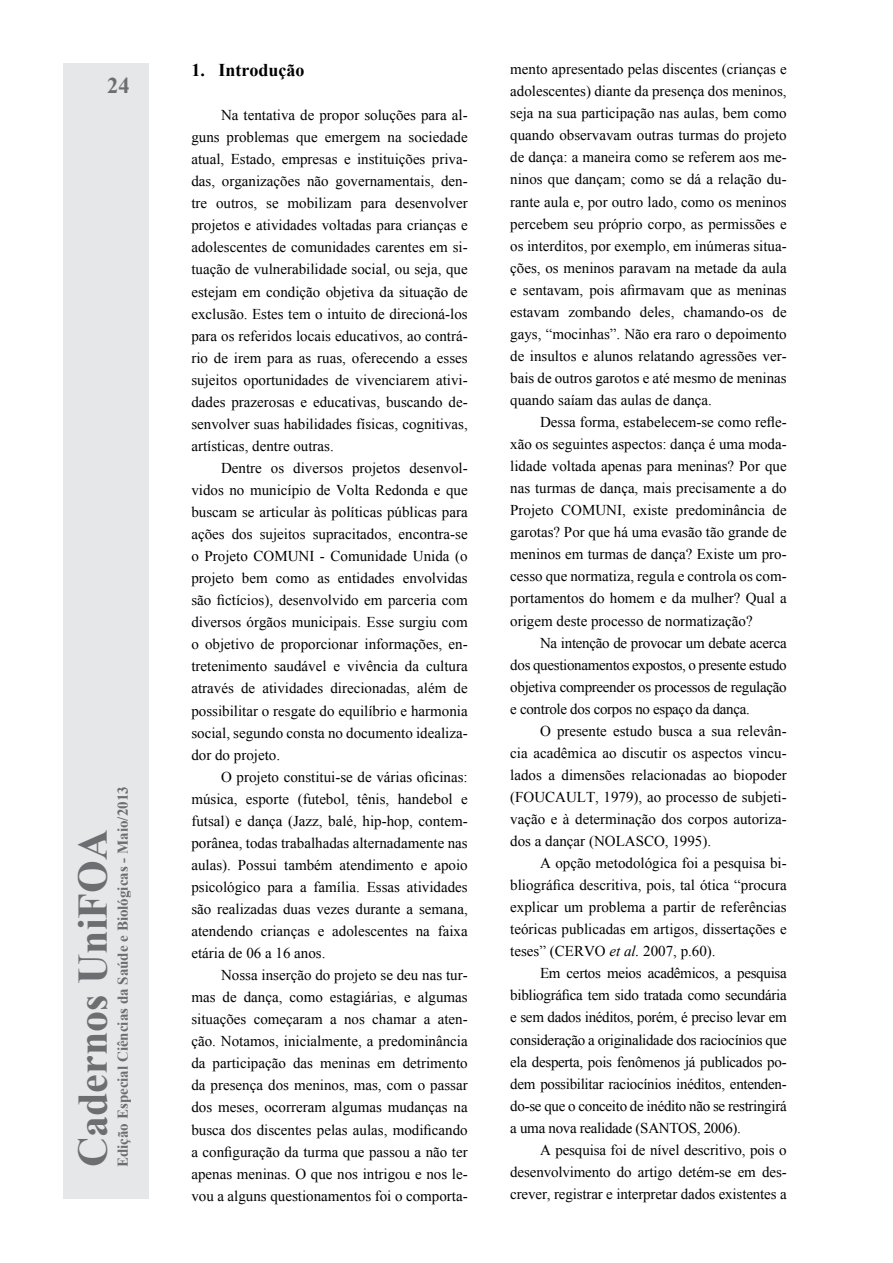
<style>
.page{position:relative;width:893px;height:1263px;background:#fff}
.page>*{position:absolute;margin:0;border:0;box-sizing:border-box;transform-origin:0 0}
.t1{font:700 42px "Times New Roman";color:#6d6e71}
.t2{font:700 22.5px "Times New Roman";color:#6d6e71}
.t3{font:700 18px "Times New Roman";color:#000}
.t4{font:15px/22px "Times New Roman";color:#000;text-align:justify}
.t5{font:700 15px "Times New Roman";color:#6d6e71}
.s1{font-style:italic}
</style>
<div class="page">
<div style="left:64px;top:64px;width:85px;height:1135px;background:#e6e7e8"></div>
<h2 class="t2" style="left:107px;top:70px;width:24px">24</h2>
<h1 class="t1" style="left:64px;top:1167px;width:339px;rotate:-90deg">Cadernos UniFOA</h1>
<p class="t5" style="left:113px;top:1167px;width:382px;rotate:-90deg">Edição Especial Ciências da Saúde e Biológicas - Maio/2013</p>
<p class="t3" style="left:191px;top:58px;width:115px">1. Introdução</p>
<p class="t4" style="left:191px;top:104px;width:278px;text-indent:30px">Na tentativa de propor soluções para al&shy;guns problemas que emergem na sociedade atual, Estado, empresas e instituições priva&shy;das, organizações não governamentais, den&shy;tre outros, se mobilizam para desenvolver projetos e atividades voltadas para crianças e adolescentes de comunidades carentes em si&shy;tuação de vulnerabilidade social, ou seja, que estejam em condição objetiva da situação de exclusão. Estes tem o intuito de direcioná-los para os referidos locais educativos, ao contrá&shy;rio de irem para as ruas, oferecendo a esses sujeitos oportunidades de vivenciarem ativi&shy;dades prazerosas e educativas, buscando de&shy;senvolver suas habilidades físicas, cognitivas, artísticas, dentre outras.</p>
<p class="t4" style="left:191px;top:457px;width:278px;text-indent:30px">Dentre os diversos projetos desenvol&shy;vidos no município de Volta Redonda e que buscam se articular às políticas públicas para ações dos sujeitos supracitados, encontra-se o Projeto COMUNI - Comunidade Unida (o projeto bem como as entidades envolvidas são fictícios), desenvolvido em parceria com diversos órgãos municipais. Esse surgiu com o objetivo de proporcionar informações, en&shy;tretenimento saudável e vivência da cultura através de atividades direcionadas, além de possibilitar o resgate do equilíbrio e harmonia social, segundo consta no documento idealiza&shy;dor do projeto.</p>
<p class="t4" style="left:191px;top:765px;width:278px;text-indent:30px">O projeto constitui-se de várias oficinas: música, esporte (futebol, tênis, handebol e futsal) e dança (Jazz, balé, hip-hop, contem&shy;porânea, todas trabalhadas alternadamente nas aulas). Possui também atendimento e apoio psicológico para a família. Essas atividades são realizadas duas vezes durante a semana, atendendo crianças e adolescentes na faixa etária de 06 a 16 anos.</p>
<p class="t4" style="left:191px;top:964px;width:278px;text-indent:30px">Nossa inserção do projeto se deu nas tur&shy;mas de dança, como estagiárias, e algumas situações começaram a nos chamar a aten&shy;ção. Notamos, inicialmente, a predominância da participação das meninas em detrimento da presença dos meninos, mas, com o passar dos meses, ocorreram algumas mudanças na busca dos discentes pelas aulas, modificando a configuração da turma que passou a não ter apenas meninas. O que nos intrigou e nos le&shy;vou a alguns questionamentos foi o comporta-</p>
<p class="t4" style="left:510px;top:58px;width:278px">mento apresentado pelas discentes (crianças e adolescentes) diante da presença dos meninos, seja na sua participação nas aulas, bem como quando observavam outras turmas do projeto de dança: a maneira como se referem aos me&shy;ninos que dançam; como se dá a relação du&shy;rante aula e, por outro lado, como os meninos percebem seu próprio corpo, as permissões e os interditos, por exemplo, em inúmeras situa&shy;ções, os meninos paravam na metade da aula e sentavam, pois afirmavam que as meninas estavam zombando deles, chamando-os de gays, “mocinhas”. Não era raro o depoimento de insultos e alunos relatando agressões ver&shy;bais de outros garotos e até mesmo de meninas quando saíam das aulas de dança.</p>
<p class="t4" style="left:510px;top:411px;width:278px;text-indent:30px">Dessa forma, estabelecem-se como refle&shy;xão os seguintes aspectos: dança é uma moda&shy;lidade voltada apenas para meninas? Por que nas turmas de dança, mais precisamente a do Projeto COMUNI, existe predominância de garotas? Por que há uma evasão tão grande de meninos em turmas de dança? Existe um pro&shy;cesso que normatiza, regula e controla os com&shy;portamentos do homem e da mulher? Qual a origem deste processo de normatização?</p>
<p class="t4" style="left:510px;top:631px;width:278px;text-indent:30px">Na intenção de provocar um debate acerca dos questionamentos expostos, o presente estudo objetiva compreender os processos de regulação e controle dos corpos no espaço da dança.</p>
<p class="t4" style="left:510px;top:719px;width:278px;text-indent:30px">O presente estudo busca a sua relevân&shy;cia acadêmica ao discutir os aspectos vincu&shy;lados a dimensões relacionadas ao biopoder (FOUCAULT, 1979), ao processo de subjeti&shy;vação e à determinação dos corpos autoriza&shy;dos a dançar (NOLASCO, 1995).</p>
<p class="t4" style="left:510px;top:852px;width:278px;text-indent:30px">A opção metodológica foi a pesquisa bi&shy;bliográfica descritiva, pois, tal ótica “procura explicar um problema a partir de referências teóricas publicadas em artigos, dissertações e teses” (CERVO <span class="s1">et al.</span> 2007, p.60).</p>
<p class="t4" style="left:510px;top:962px;width:278px;text-indent:30px">Em certos meios acadêmicos, a pesquisa bibliográfica tem sido tratada como secundária e sem dados inéditos, porém, é preciso levar em consideração a originalidade dos raciocínios que ela desperta, pois fenômenos já publicados po&shy;dem possibilitar raciocínios inéditos, entenden&shy;do-se que o conceito de inédito não se restringirá a uma nova realidade (SANTOS, 2006).</p>
<p class="t4" style="left:510px;top:1138px;width:278px;text-indent:30px">A pesquisa foi de nível descritivo, pois o desenvolvimento do artigo detém-se em des&shy;crever, registrar e interpretar dados existentes a</p>
</div>
